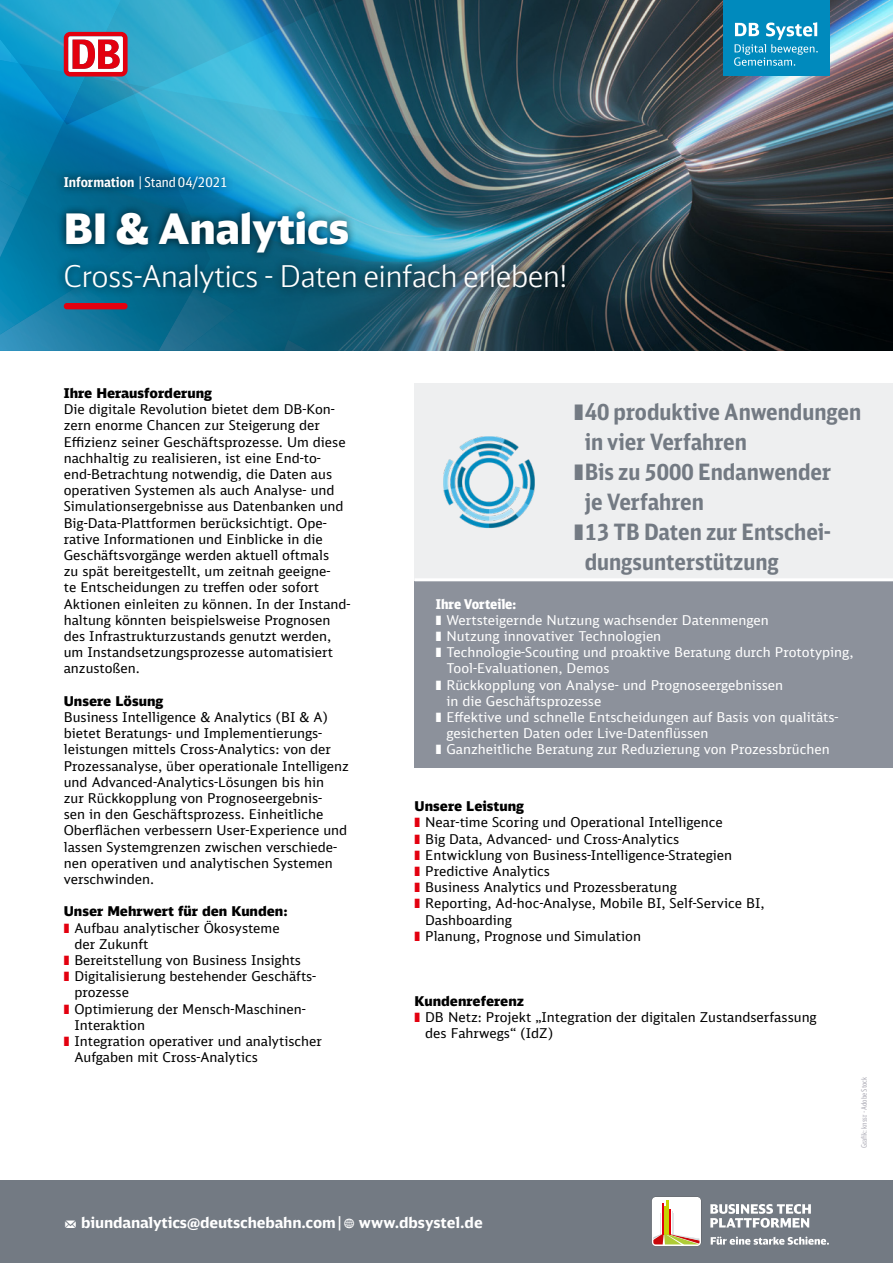
<style>
.page{position:relative;width:893px;height:1263px;background:#fff}
.page>*{position:absolute;margin:0;border:0;box-sizing:border-box;transform-origin:0 0}
.t1{font:900 42px "DB Head";color:#fff}
.t2{font:300 30px "DB Head";color:#fff}
.t3{font:700 22.5px "DB Sans Cond";color:#737a83}
.t4{font:700 15px "DB Sans";letter-spacing:-.01em;color:#fff}
.t5{font:13.5px/16.2px "DB Sans";color:#000}
.t6{font:13.5px "DB Sans";color:#fff}
.t7{font:900 13.5px "DB Sans";color:#000}
.t8{font:13.5px "DB Sans Cond";color:#fff}
.t9{font:900 13.5px "DB Sans Cond";color:#fff}
.t10{font:7.5px "DB Sans Comp";color:#afaeb8}
.s1{font-weight:700}
.s2{color:#e3000f}
.s3{font-family:"Modern Pictograms";font-weight:400}
.s4{font-family:"DB Sans Comp"}
</style>
<div class="page">
<div style="left:415px;top:383px;width:478px;height:198px;background:#eeeff0"></div>
<img style="left:882px;top:0;width:11px;height:39px">
<img style="left:882px;top:39px;width:11px;height:39px">
<img style="left:882px;top:78px;width:11px;height:42px">
<img style="left:819px;top:0;width:63px;height:120px">
<img style="left:728px;top:339px;width:18px;height:12px">
<img style="left:367px;top:0;width:43px;height:114px">
<svg style="left:410px;top:0;width:8px;height:3px"></svg>
<img style="left:370px;top:3px;width:66px;height:124px">
<img style="left:418px;top:0;width:39px;height:35px">
<img style="left:436px;top:35px;width:21px;height:104px">
<img style="left:457px;top:0;width:107px;height:89px">
<img style="left:732px;top:178px;width:14px;height:14px">
<img style="left:739px;top:169px;width:7px;height:9px">
<img style="left:452px;top:89px;width:96px;height:53px">
<img style="left:521px;top:20px;width:43px;height:105px">
<img style="left:548px;top:125px;width:184px;height:67px">
<img style="left:564px;top:0;width:175px;height:190px">
<img style="left:294px;top:0;width:73px;height:114px">
<img style="left:122px;top:0;width:231px;height:87px">
<img style="left:128px;top:32px;width:2px;height:44px">
<img style="left:106px;top:0;width:16px;height:32px">
<img style="left:0;top:0;width:106px;height:58px">
<img style="left:0;top:302px;width:191px;height:49px">
<img style="left:183px;top:310px;width:101px;height:41px">
<img style="left:284px;top:340px;width:4px;height:11px">
<img style="left:191px;top:114px;width:179px;height:196px">
<img style="left:327px;top:127px;width:109px;height:30px">
<img style="left:433px;top:139px;width:19px;height:3px">
<div style="left:235px;top:302px;width:53px;height:38px;background:#075d7a"></div>
<img style="left:288px;top:157px;width:109px;height:194px">
<img style="left:728px;top:192px;width:18px;height:147px">
<img style="left:348px;top:335px;width:46px;height:16px">
<img style="left:397px;top:142px;width:151px;height:166px">
<img style="left:482px;top:160px;width:246px;height:191px">
<img style="left:622px;top:173px;width:93px;height:44px">
<img style="left:394px;top:308px;width:69px;height:43px">
<img style="left:463px;top:281px;width:133px;height:70px">
<img style="left:0;top:253px;width:131px;height:89px">
<img style="left:150px;top:87px;width:144px;height:81px">
<img style="left:29px;top:94px;width:162px;height:159px">
<img style="left:0;top:196px;width:29px;height:89px">
<img style="left:0;top:58px;width:64px;height:138px">
<img style="left:134px;top:84px;width:16px;height:10px">
<img style="left:64px;top:76px;width:70px;height:49px">
<img style="left:19px;top:64px;width:66px;height:57px">
<img style="left:746px;top:120px;width:147px;height:231px">
<img style="left:738px;top:75px;width:81px;height:94px">
<img style="left:698px;top:39px;width:55px;height:113px">
<img style="left:756px;top:198px;width:137px;height:88px">
<div style="left:415px;top:581px;width:478px;height:186px;background:#8c919b"></div>
<hr style="left:415px;top:578px;width:478px;height:3px;background:#fff">
<svg style="left:64px;top:32px;width:64px;height:45px"></svg>
<div style="left:723px;top:1px;width:106px;height:74px;background:#008abd"></div>
<svg style="left:734px;top:22px;width:84px;height:44px"></svg>
<div style="left:55px;top:168px;width:519px;height:134px;background:#000;opacity:.75"></div>
<div style="left:64px;top:303px;width:64px;height:6px;background:#e3000f;border-radius:3px"></div>
<div style="left:0;top:1180px;width:893px;height:83px;background:#737a83"></div>
<svg style="left:652px;top:1197px;width:49px;height:49px;background:#eedcc4"></svg>
<svg style="left:710px;top:1204px;width:101px;height:24px"></svg>
<svg style="left:711px;top:1236px;width:118px;height:9px"></svg>
<img style="left:443px;top:436px;width:92px;height:93px">
<p class="t8" style="left:64px;top:174px;width:165px"><span class="s1">Information</span> | Stand 04/2021</p>
<h1 class="t1" style="left:64px;top:201px;width:287px">BI &amp; Analytics</h1>
<h2 class="t2" style="left:64px;top:258px;width:505px">Cross-Analytics - Daten einfach erleben!</h2>
<p class="t7" style="left:64px;top:384px;width:150px">Ihre Herausforderung</p>
<p class="t5" style="left:64px;top:401px;width:288px">Die digitale Revolution bietet dem DB-Kon&shy;zern enorme Chancen zur Steigerung der Effizienz seiner Geschäftsprozesse. Um diese nachhaltig zu realisieren, ist eine End-to&shy;end-Betrachtung notwendig, die Daten aus operativen Systemen als auch Analyse- und Simulationsergebnisse aus Datenbanken und Big-Data-Plattformen berücksichtigt. Ope&shy;rative Informationen und Einblicke in die Geschäftsvorgänge werden aktuell oftmals<br>zu spät bereitgestellt, um zeitnah geeigne-<br>te Entscheidungen zu treffen oder sofort Aktionen einleiten zu können. In der Instand&shy;haltung könnten beispielsweise Prognosen des Infrastrukturzustands genutzt werden, um Instandsetzungsprozesse automatisiert anzustoßen.</p>
<p class="t7" style="left:64px;top:692px;width:101px">Unsere Lösung</p>
<p class="t5" style="left:64px;top:709px;width:287px">Business Intelligence &amp; Analytics (BI &amp; A) bietet Beratungs- und Implementierungs&shy;leistungen mittels Cross-Analytics: von der Prozessanalyse, über operationale Intelligenz und Advanced-Analytics-Lösungen bis hin<br>zur Rückkopplung von Prognoseergebnis-<br>sen in den Geschäftsprozess. Einheitliche Oberflächen verbessern User-Experience und lassen Systemgrenzen zwischen verschiede&shy;nen operativen und analytischen Systemen verschwinden.</p>
<p class="t7" style="left:64px;top:903px;width:225px">Unser Mehrwert für den Kunden:</p>
<p class="t5" style="left:64px;top:919px;width:217px"><span class="s2">❚</span> Aufbau analytischer Ökosysteme</p>
<p class="t5" style="left:74px;top:936px;width:75px">der Zukunft</p>
<p class="t5" style="left:64px;top:952px;width:239px"><span class="s2">❚</span> Bereitstellung von Business Insights</p>
<p class="t5" style="left:64px;top:968px;width:254px"><span class="s2">❚</span> Digitalisierung bestehender Geschäfts-</p>
<p class="t5" style="left:74px;top:984px;width:56px">prozesse</p>
<p class="t5" style="left:64px;top:1000px;width:244px"><span class="s2">❚</span> Optimierung der Mensch-Maschinen-</p>
<p class="t5" style="left:74px;top:1017px;width:72px">Interaktion</p>
<p class="t5" style="left:64px;top:1033px;width:260px"><span class="s2">❚</span> Integration operativer und analytischer</p>
<p class="t5" style="left:74px;top:1049px;width:185px">Aufgaben mit Cross-Analytics</p>
<h3 class="t3" style="left:574px;top:397px;width:289px">❚40 produktive Anwendungen</h3>
<h3 class="t3" style="left:585px;top:427px;width:164px">in vier Verfahren</h3>
<h3 class="t3" style="left:574px;top:457px;width:259px">❚Bis zu 5000 Endanwender</h3>
<h3 class="t3" style="left:585px;top:487px;width:121px">je Verfahren</h3>
<h3 class="t3" style="left:574px;top:517px;width:258px">❚13 TB Daten zur Entschei-</h3>
<h3 class="t3" style="left:585px;top:547px;width:196px">dungsunterstützung</h3>
<p class="t9" style="left:436px;top:595px;width:82px">Ihre Vorteile:</p>
<p class="t6" style="left:436px;top:611px;width:334px">❚ Wertsteigernde Nutzung wachsender Datenmengen</p>
<p class="t6" style="left:436px;top:628px;width:227px">❚ Nutzung innovativer Technologien</p>
<p class="t6" style="left:436px;top:644px;width:419px">❚ Technologie-Scouting und proaktive Beratung durch Prototyping,</p>
<p class="t6" style="left:446px;top:660px;width:164px">Tool-Evaluationen, Demos</p>
<p class="t6" style="left:436px;top:676px;width:349px">❚ Rückkopplung von Analyse- und Prognoseergebnissen</p>
<p class="t6" style="left:446px;top:692px;width:156px">in die Geschäftsprozesse</p>
<p class="t6" style="left:436px;top:709px;width:404px">❚ Effektive und schnelle Entscheidungen auf Basis von qualitäts-</p>
<p class="t6" style="left:446px;top:725px;width:263px">gesicherten Daten oder Live-Datenflüssen</p>
<p class="t6" style="left:436px;top:741px;width:395px">❚ Ganzheitliche Beratung zur Reduzierung von Prozessbrüchen</p>
<p class="t7" style="left:415px;top:797px;width:111px">Unsere Leistung</p>
<p class="t5" style="left:415px;top:814px;width:310px"><span class="s2">❚</span> Near-time Scoring und Operational Intelligence</p>
<p class="t5" style="left:415px;top:830px;width:266px"><span class="s2">❚</span> Big Data, Advanced- und Cross-Analytics</p>
<p class="t5" style="left:415px;top:846px;width:319px"><span class="s2">❚</span> Entwicklung von Business-Intelligence-Strategien</p>
<p class="t5" style="left:415px;top:863px;width:137px"><span class="s2">❚</span> Predictive Analytics</p>
<p class="t5" style="left:415px;top:879px;width:264px"><span class="s2">❚</span> Business Analytics und Prozessberatung</p>
<p class="t5" style="left:415px;top:895px;width:351px"><span class="s2">❚</span> Reporting, Ad-hoc-Analyse, Mobile BI, Self-Service BI,</p>
<p class="t5" style="left:425px;top:911px;width:88px">Dashboarding</p>
<p class="t5" style="left:415px;top:927px;width:228px"><span class="s2">❚</span> Planung, Prognose und Simulation</p>
<p class="t7" style="left:415px;top:992px;width:111px">Kundenreferenz</p>
<p class="t5" style="left:415px;top:1008px;width:404px"><span class="s2">❚</span> DB Netz: Projekt „Integration der digitalen Zustandserfassung</p>
<p class="t5" style="left:425px;top:1025px;width:130px">des Fahrwegs“ (IdZ)</p>
<p class="t10" style="left:860px;top:1148px;width:73px;rotate:-90deg">Grafik: knssr - Adobe Stock</p>
<p class="t4" style="left:64px;top:1212px;width:420px"><span class="s3">m</span> biundanalytics@deutschebahn.com <span class="s4">|</span> <span class="s3">w</span> www.dbsystel.de</p>
</div>
